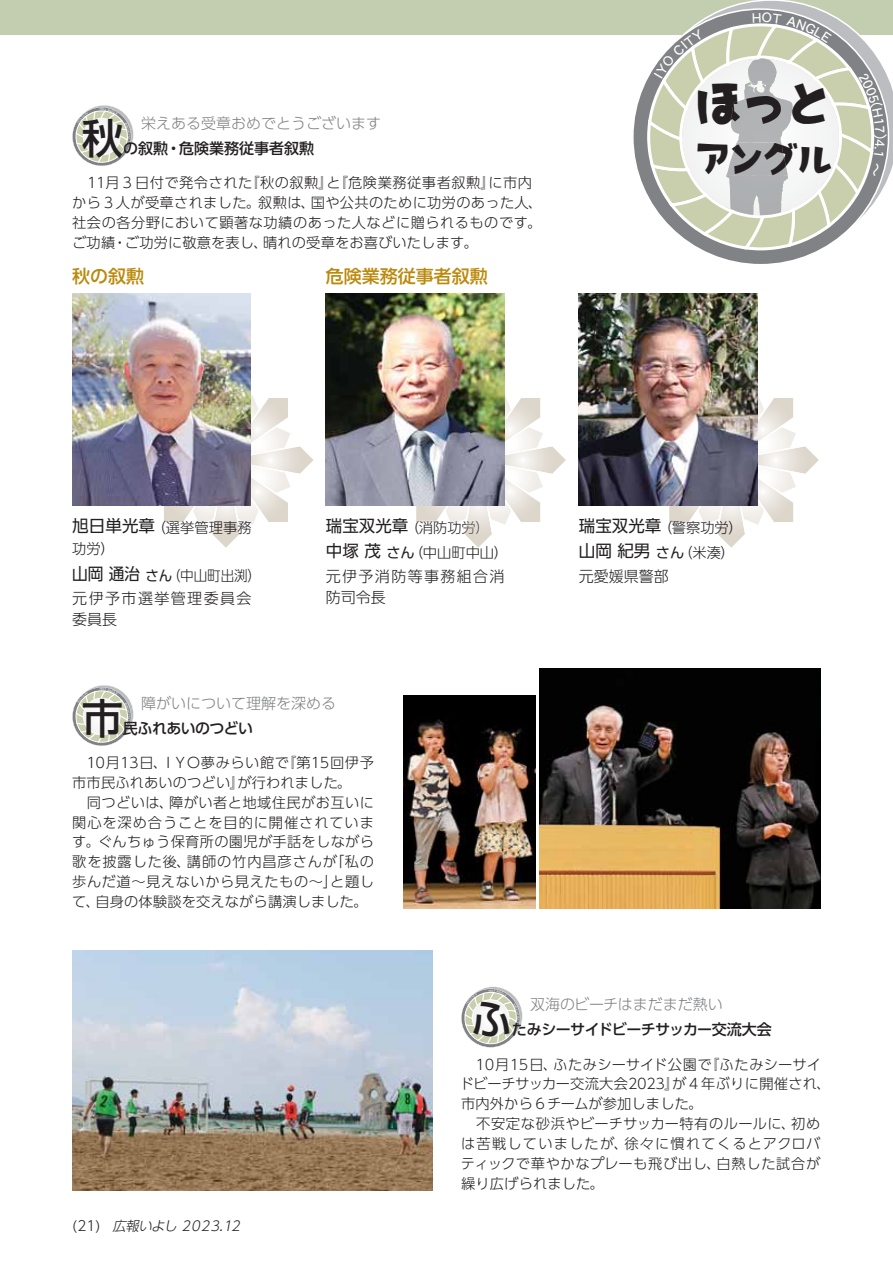
<style>
.page{position:relative;width:893px;height:1263px;background:#fff}
.page>*{position:absolute;margin:0;border:0;box-sizing:border-box;transform-origin:0 0}
.t1{font:45.3px "K Fhimaji KIDS 90 msp RKSJ H";color:#231f20}
.t2{font:41.25px "UD Shin Go Pr 6 N Medium 90 msp RKSJ V";color:#231f20}
.t3{font:33.9px "K Fhimaji KIDS 90 msp RKSJ H";color:#231f20}
.t4{font:18px "UD Shin Go Pr 6 N Medium 90 msp RKSJ V";color:#bb890b}
.t5{font:16.5px "UD Shin Go Pr 6 N Regular 90 msp RKSJ H";color:#231f20}
.t6{font:15px "UD Shin Go Pr 6 N Light 90 msp RKSJ H";color:#808285}
.t7{font:15px/21px "UD Shin Go Pr 6 N Light 90 msp RKSJ H";letter-spacing:.09em;color:#231f20}
.t8{font:15px "UD Shin Go Pr 6 N Medium 90 msp RKSJ V";letter-spacing:-.03em;color:#231f20}
.t9{font:15px "UD Shin Go Pr 6 N Medium 90 msp RKSJ V";color:#231f20}
.t10{font:14.25px/19.8px "UD Shin Go Pr 6 N Light 90 msp RKSJ H";letter-spacing:.02em;color:#231f20}
.t11{font:14.25px "UD Shin Go Pr 6 N Light 90 msp RKSJ H";letter-spacing:.02em;color:#231f20;scale:.95 1}
.t12{font:14.25px/25.5px "UD Shin Go Pr 6 N Light 90 msp RKSJ H";color:#555350}
.t13{font:italic 13.5px "UD Shin Go Pr 6 N Light 90 msp RKSJ H";color:#231f20}
.s1{font-family:"UD Shin Go Pr 6 N Regular 90 msp RKSJ H";font-size:16.5px}
.s2{font-family:"UD Shin Go Pr 6 N Regular 90 msp RKSJ H"}
.s3{color:#5d5c5c}
.s4{color:#595756}
.s5{font-size:14.25px}
.s6{font-family:"UD Shin Go Pr 6 N Light 90 msp RKSJ H";font-size:14.25px}
.s7{font-style:normal;font-size:13.8px}
</style>
<div class="page">
<div style="left:0;top:0;width:893px;height:34px;background:#c2ceaf"></div>
<svg style="left:725px;top:0;width:168px;height:175px"></svg>
<svg style="left:632px;top:8px;width:257px;height:256px"></svg>
<img style="left:540px;top:668px;width:280px;height:241px">
<img style="left:404px;top:696px;width:132px;height:213px">
<svg style="left:416px;top:372px;width:150px;height:176px"></svg>
<img style="left:326px;top:293px;width:178px;height:213px">
<svg style="left:669px;top:372px;width:150px;height:176px"></svg>
<img style="left:579px;top:293px;width:178px;height:213px">
<svg style="left:164px;top:395px;width:149px;height:153px"></svg>
<img style="left:72px;top:293px;width:179px;height:213px">
<img style="left:72px;top:950px;width:360px;height:240px">
<svg style="left:647px;top:12px;width:240px;height:238px"></svg>
<svg style="left:72px;top:685px;width:62px;height:61px"></svg>
<svg style="left:72px;top:105px;width:62px;height:61px"></svg>
<svg style="left:461px;top:987px;width:61px;height:61px"></svg>
<p class="t6" style="left:141px;top:118px;width:241px">栄えある受章おめでとうございます</p>
<h2 class="t2" style="left:82px;top:123px;width:43px">秋</h2>
<p class="t9" style="left:123px;top:143px;width:192px">の叙勲・危険業務従事者叙勲</p>
<p class="t10" style="left:72px;top:175px;width:471px">　１１月３日付で発令された『秋の叙勲』と『危険業務従事者叙勲』に市内から３人が受章されました。叙勲は、国や公共のために功労のあった人、社会の各分野において顕著な功績のあった人などに贈られるものです。ご功績・ご功労に敬意を表し、晴れの受章をお喜びいたします。</p>
<p class="t4" style="left:72px;top:269px;width:73px">秋の叙勲</p>
<p class="t4" style="left:326px;top:269px;width:163px">危険業務従事者叙勲</p>
<h1 class="t1" style="left:696px;top:87px;width:137px">ほっと</h1>
<h3 class="t3" style="left:696px;top:146px;width:137px">アングル</h3>
<p class="t10" style="left:72px;top:519px;width:181px;line-height:21.3px"><span class="s1">旭日単光章</span>（選挙管理事務功労）</p>
<p class="t11" style="left:72px;top:570px;width:200px"><span class="s1">山岡 通治</span> <span class="s2">さん</span>（中山町出渕）</p>
<p class="t7" style="left:72px;top:590px;width:181px">元伊予市選挙管理委員会委員長</p>
<p class="t5" style="left:326px;top:520px;width:84px">瑞宝双光章</p>
<p class="t10" style="left:326px;top:545px;width:184px"><span class="s1">中塚 茂</span> <span class="s2">さん</span>（中山町 山）</p>
<p class="t7" style="left:326px;top:568px;width:180px">元伊予消防等事務組合消防司令長</p>
<p class="t12" style="left:466px;top:516px;width:25px;text-indent:-61px">（消防<span class="s3">功労</span><span class="s4">）</span>中</p>
<p class="t10" style="left:579px;top:519px;width:165px"><span class="s1">瑞宝双光章</span>（警察功労）</p>
<p class="t5" style="left:579px;top:545px;width:157px">山岡 紀男 <span class="s5">さん</span><span class="s6">（米湊）</span></p>
<p class="t7" style="left:579px;top:568px;width:91px">元愛媛県警部</p>
<p class="t6" style="left:141px;top:698px;width:196px">障がいについて理解を深める</p>
<h2 class="t2" style="left:82px;top:703px;width:43px">市</h2>
<p class="t8" style="left:123px;top:723px;width:132px">民ふれあいのつどい</p>
<p class="t10" style="left:72px;top:755px;width:303px">　１０月１３日、ＩＹＯ夢みらい館で『第１５回伊予市市民ふれあいのつどい』が行われました。<br>　同つどいは、障がい者と地域住民がお互いに関心を深め合うことを目的に開催されています。ぐんちゅう保育所の園児が手話をしながら歌を披露した後、講師の竹内昌彦さんが「私の歩んだ道～見えないから見えたもの～」と題して、自身の体験談を交えながら講演しました。</p>
<p class="t13" style="left:72px;top:1221px;width:174px"><span class="s7">(2 1 )</span> 広報いよし ２０２３．１２</p>
<p class="t6" style="left:530px;top:999px;width:194px">双海のビーチはまだまだ熱い</p>
<h2 class="t2" style="left:471px;top:1004px;width:43px">ふ</h2>
<p class="t8" style="left:512px;top:1024px;width:261px">たみシーサイドビーチサッカー交流大会</p>
<p class="t10" style="left:460px;top:1056px;width:372px">　１０月１５日、ふたみシーサイド公園で『ふたみシーサイドビーチサッカー交流大会２０２３』が４年ぶりに開催され、市内外から６チームが参加しました。<br>　不安定な砂浜やビーチサッカー特有のルールに、初めは苦戦していましたが、徐々に慣れてくるとアクロバティックで華やかなプレーも飛び出し、白熱した試合が繰り広げられました。</p>
</div>
